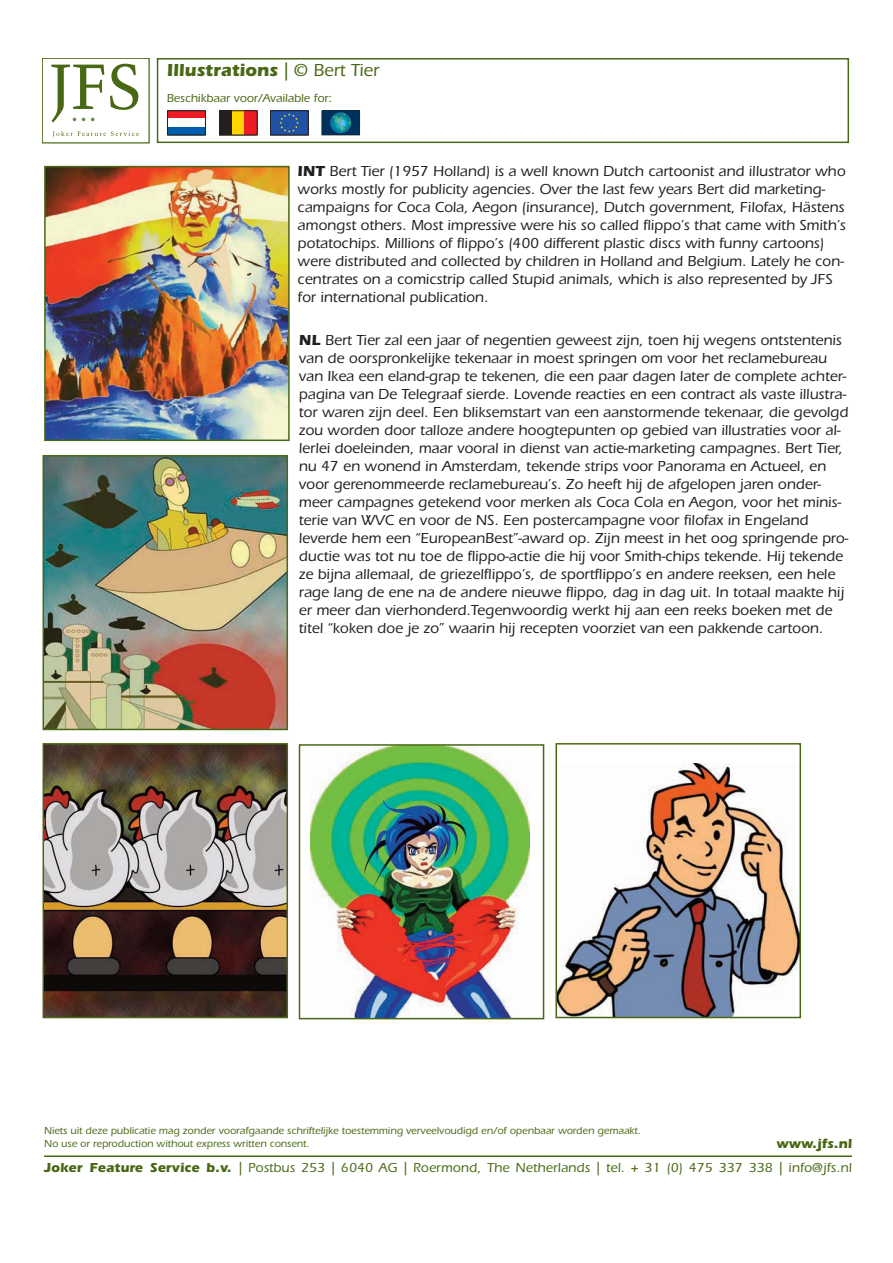
<style>
.page{position:relative;width:893px;height:1263px;background:#fff}
.page>*{position:absolute;margin:0;border:0;box-sizing:border-box;transform-origin:0 0}
.t1{font:700 18px "Itc Eras";color:#496815}
.t2{font:500 15px/18px "Itc Eras";color:#231f20}
.t3{font:500 13.5px "Itc Eras";letter-spacing:.01em;color:#496815}
.t4{font:700 13.5px "Itc Eras";color:#496815}
.t5{font:500 12px "Itc Eras";color:#496815}
.t6{font:500 10.5px/12.6px "Itc Eras";color:#496815}
.s1{font-weight:500}
.s2{font-weight:700}
</style>
<div class="page">
<div style="left:157px;top:58px;width:692px;height:85px;border:2px solid #496815"></div>
<hr style="left:44px;top:1155px;width:808px;height:2px;background:#496815">
<img style="left:47px;top:169px;width:240px;height:269px">
<div style="left:44px;top:166px;width:246px;height:275px;border:2px solid #496815"></div>
<div style="left:42px;top:58px;width:107px;height:85px;border:1px solid #496815"></div>
<svg style="left:110px;top:64px;width:28px;height:46px"></svg>
<svg style="left:53px;top:131px;width:86px;height:6px"></svg>
<svg style="left:51px;top:65px;width:53px;height:58px"></svg>
<div style="left:168px;top:111px;width:37px;height:8px;background:#ed1c24"></div>
<div style="left:168px;top:127px;width:37px;height:8px;background:#0060af"></div>
<div style="left:167px;top:111px;width:39px;height:24px;border:1px solid #231f20"></div>
<div style="left:219px;top:111px;width:13px;height:24px;background:#231f20"></div>
<div style="left:232px;top:111px;width:13px;height:24px;background:#ffd400"></div>
<div style="left:245px;top:111px;width:12px;height:24px;background:#ed1c24"></div>
<div style="left:219px;top:111px;width:38px;height:24px;border:1px solid #231f20"></div>
<div style="left:270px;top:111px;width:38px;height:24px;background:#2151a3"></div>
<div style="left:270px;top:111px;width:39px;height:24px;border:1px solid #231f20"></div>
<svg style="left:280px;top:113px;width:19px;height:19px"></svg>
<svg style="left:322px;top:111px;width:38px;height:24px"></svg>
<img style="left:311px;top:747px;width:218px;height:269px">
<div style="left:299px;top:744px;width:245px;height:275px;border:2px solid #496815"></div>
<img style="left:46px;top:746px;width:239px;height:269px">
<div style="left:43px;top:743px;width:245px;height:275px;border:2px solid #496815"></div>
<img style="left:46px;top:458px;width:239px;height:269px">
<div style="left:43px;top:455px;width:245px;height:275px;border:2px solid #496815"></div>
<img style="left:558px;top:763px;width:240px;height:252px">
<div style="left:555px;top:743px;width:246px;height:275px;border:2px solid #496815"></div>
<p class="t1" style="left:167px;top:64px;width:214px">Illustrations <span class="s1">| © Bert Tier</span></p>
<p class="t5" style="left:167px;top:94px;width:167px">Beschikbaar voor/Available for:</p>
<p class="t2" style="left:298px;top:164px;width:550px"><span class="s2">INT</span> Bert Tier (1957 Holland) is a well known Dutch cartoonist and illustrator who works mostly for publicity agencies. Over the last few years Bert did marketing&shy;campaigns for Coca Cola, Aegon (insurance), Dutch government, Filofax, Hästens amongst others. Most impressive were his so called flippo’s that came with Smith’s potatochips. Millions of flippo’s (400 different plastic discs with funny cartoons) were distributed and collected by children in Holland and Belgium. Lately he con&shy;centrates on a comicstrip called Stupid animals, which is also represented by JFS for international publication.</p>
<p class="t2" style="left:299px;top:333px;width:551px"><span class="s2">NL</span> Bert Tier zal een jaar of negentien geweest zijn, toen hij wegens ontstentenis van de oorspronkelijke tekenaar in moest springen om voor het reclamebureau van Ikea een eland-grap te tekenen, die een paar dagen later de complete achter&shy;pagina van De Telegraaf sierde. Lovende reacties en een contract als vaste illustra&shy;tor waren zijn deel. Een bliksemstart van een aanstormende tekenaar, die gevolgd zou worden door talloze andere hoogtepunten op gebied van illustraties voor al&shy;lerlei doeleinden, maar vooral in dienst van actie-marketing campagnes. Bert Tier, nu 47 en wonend in Amsterdam, tekende strips voor Panorama en Actueel, en voor gerenommeerde reclamebureau’s. Zo heeft hij de afgelopen jaren onder&shy;meer campagnes getekend voor merken als Coca Cola en Aegon, voor het minis&shy;terie van WVC en voor de NS. Een postercampagne voor filofax in Engeland leverde hem een “EuropeanBest”-award op. Zijn meest in het oog springende pro&shy;ductie was tot nu toe de flippo-actie die hij voor Smith-chips tekende. Hij tekende ze bijna allemaal, de griezelflippo’s, de sportflippo’s en andere reeksen, een hele rage lang de ene na de andere nieuwe flippo, dag in dag uit. In totaal maakte hij er meer dan vierhonderd.Tegenwoordig werkt hij aan een reeks boeken met de titel “koken doe je zo” waarin hij recepten voorziet van een pakkende cartoon.</p>
<p class="t6" style="left:44px;top:1125px;width:598px">Niets uit deze publicatie mag zonder voorafgaande schriftelijke toestemming verveelvoudigd en/of openbaar worden gemaakt.<br>No use or reproduction without express written consent.</p>
<p class="t4" style="left:776px;top:1138px;width:77px">www.jfs.nl</p>
<p class="t3" style="left:44px;top:1162px;width:809px"><span class="s2">Joker Feature Service b.v.</span> | Postbus 253 | 6040 AG | Roermond, The Netherlands | tel. + 31 (0) 475 337 338 | info@jfs.nl</p>
</div>
